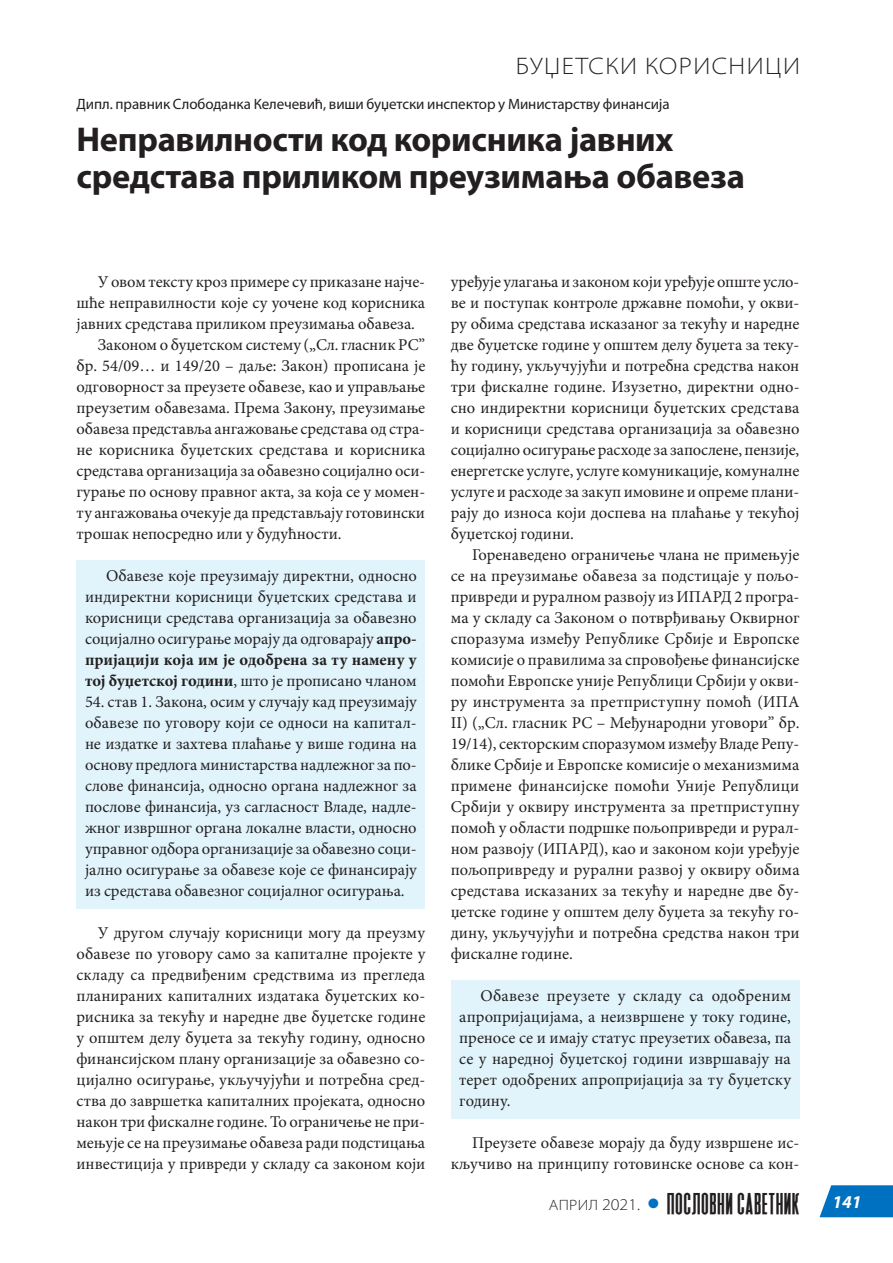
<style>
.page{position:relative;width:893px;height:1263px;background:#fff}
.page>*{position:absolute;margin:0;border:0;box-sizing:border-box;transform-origin:0 0}
.t1{font:700 34.5px/37.5px "Myriad Pro";letter-spacing:-.01em;color:#231f20}
.t2{font:28.5px "Heathergreen";letter-spacing:.04em;color:#231f20}
.t3{font:300 semi-expanded 24px "Myriad Pro";letter-spacing:.06em;color:#231f20}
.t4{font:16.5px/21px "Minion Pro";color:#231f20;text-align:justify}
.t5{font:15px "Myriad Pro";letter-spacing:-.005em;color:#231f20}
.s1{font-weight:700}
.s2{font-family:"Myriad Pro";font-weight:300;font-stretch:semi-expanded;font-size:15px}
.s3{font-family:"Myriad Pro";font-weight:300;font-stretch:semi-expanded;font-size:16.5px}
</style>
<div class="page">
<svg style="left:820px;top:1185px;width:73px;height:32px;background:#157bc5"></svg>
<div style="left:77px;top:560px;width:348px;height:349px;background:#e1f4fc"></div>
<div style="left:451px;top:980px;width:348px;height:139px;background:#e1f4fc"></div>
<h3 class="t3" style="left:516px;top:52px;width:286px">БУЏЕТСКИ КОРИСНИЦИ</h3>
<p class="t5" style="left:77px;top:95px;width:595px">Дипл. правник Слободанка Келечевић, виши буџетски инспектор у Министарству финансија</p>
<h1 class="t1" style="left:77px;top:119px;width:670px">Неправилности код корисника јавних средстава приликом преузимања обавеза</h1>
<p class="t4" style="left:98px;top:271px;width:329px">У овом тексту кроз примере су приказане најче-</p>
<p class="t4" style="left:77px;top:292px;width:350px">шће неправилности које су уочене код корисника</p>
<p class="t4" style="left:77px;top:313px;width:340px">јавних средстава приликом преузимања обавеза.</p>
<p class="t4" style="left:98px;top:334px;width:329px">Законом о буџетском систему („Сл. гласник РС”</p>
<p class="t4" style="left:77px;top:355px;width:350px">бр. 54/09… и 149/20 – даље: Закон) прописана је</p>
<p class="t4" style="left:77px;top:376px;width:350px">одговорност за преузете обавезе, као и управљање</p>
<p class="t4" style="left:77px;top:397px;width:350px">преузетим обавезама. Према Закону, преузимање</p>
<p class="t4" style="left:77px;top:418px;width:350px">обавеза представља ангажовање средстава од стра-</p>
<p class="t4" style="left:77px;top:439px;width:350px">не корисника буџетских средстава и корисника</p>
<p class="t4" style="left:77px;top:460px;width:350px">средстава организација за обавезно социјално оси-</p>
<p class="t4" style="left:77px;top:481px;width:350px">гурање по основу правног акта, за која се у момен-</p>
<p class="t4" style="left:77px;top:502px;width:350px">ту ангажовања очекује да представљају готовински</p>
<p class="t4" style="left:77px;top:523px;width:267px">трошак непосредно или у будућности.</p>
<p class="t4" style="left:85px;top:565px;width:333px;text-indent:21px">Обавезе које преузимају директни, односно индиректни корисници буџетских средстава и корисници средстава организација за обавезно социјално осигурање морају да одговарају <span class="s1">апро&shy;пријацији која им је одобрена за ту намену у тој буџетској години</span>, што је прописано чланом</p>
<p class="t4" style="left:85px;top:691px;width:333px">54. став 1. Закона, осим у случају кад преузимају обавезе по уговору који се односи на капитал&shy;не издатке и захтева плаћање у више година на основу предлога министарства надлежног за по&shy;слове финансија, односно органа надлежног за послове финансија, уз сагласност Владе, надле&shy;жног извршног органа локалне власти, односно управног одбора организације за обавезно соци&shy;јално осигурање за обавезе које се финансирају из средстава обавезног социјалног осигурања.</p>
<p class="t4" style="left:77px;top:922px;width:350px;text-indent:21px">У другом случају корисници могу да преузму обавезе по уговору само за капиталне пројекте у складу са предвиђеним средствима из прегледа планираних капиталних издатака буџетских ко&shy;рисника за текућу и наредне две буџетске године у општем делу буџета за текућу годину, односно финансијском плану организације за обавезно со&shy;цијално осигурање, укључујући и потребна сред&shy;ства до завршетка капиталних пројеката, односно након три фискалне године. То ограничење не при&shy;мењује се на преузимање обавеза ради подстицања инвестиција у привреди у складу са законом који</p>
<p class="t4" style="left:451px;top:271px;width:350px">уређује улагања и законом који уређује опште усло&shy;ве и поступак контроле државне помоћи, у окви&shy;ру обима средстава исказаног за текућу и наредне две буџетске године у општем делу буџета за теку&shy;ћу годину, укључујући и потребна средства након три фискалне године. Изузетно, директни одно&shy;сно индиректни корисници буџетских средстава и корисници средстава организација за обавезно социјално осигурање расходе за запослене, пензије, енергетске услуге, услуге комуникације, комуналне услуге и расходе за закуп имовине и опреме плани&shy;рају до износа који доспева на плаћање у текућој буџетској години.</p>
<p class="t4" style="left:451px;top:544px;width:350px;text-indent:21px">Горенаведено ограничење члана не примењује се на преузимање обавеза за подстицаје у пољо&shy;привреди и руралном развоју из ИПАРД 2 програ&shy;ма у складу са Законом о потврђивању Оквирног споразума између Републике Србије и Европске комисије о правилима за спровођење финансијске помоћи Европске уније Републици Србији у окви&shy;ру инструмента за претприступну помоћ (ИПА II) („Сл. гласник РС – Међународни уговори” бр.<br>19/14), секторским споразумом између Владе Репу&shy;блике Србије и Европске комисије о механизмима примене финансијске помоћи Уније Републици Србији у оквиру инструмента за претприступну помоћ у области подршке пољопривреди и рурал&shy;ном развоју (ИПАРД), као и законом који уређује пољопривреду и рурални развој у оквиру обима средстава исказаних за текућу и наредне две бу&shy;џетске године у општем делу буџета за текућу го&shy;дину, укључујући и потребна средства након три фискалне године.</p>
<p class="t4" style="left:459px;top:985px;width:333px;text-indent:21px">Обавезе преузете у складу са одобреним апропријацијама, а неизвршене у току године, преносе се и имају статус преузетих обавеза, па се у наредној буџетској години извршавају на терет одобрених апропријација за ту буџетску годину.</p>
<p class="t4" style="left:451px;top:1132px;width:350px;text-align:right">Преузете обавезе морају да буду извршене ис&shy;кључиво на принципу готовинске основе са кон-</p>
<h2 class="t2" style="left:549px;top:1180px;width:314px"><span class="s2">АПРИЛ</span> <span class="s3">2021.</span> <sup>●</sup> ПОСЛОВНИ САВЕТНИК <sup>141</sup></h2>
</div>
